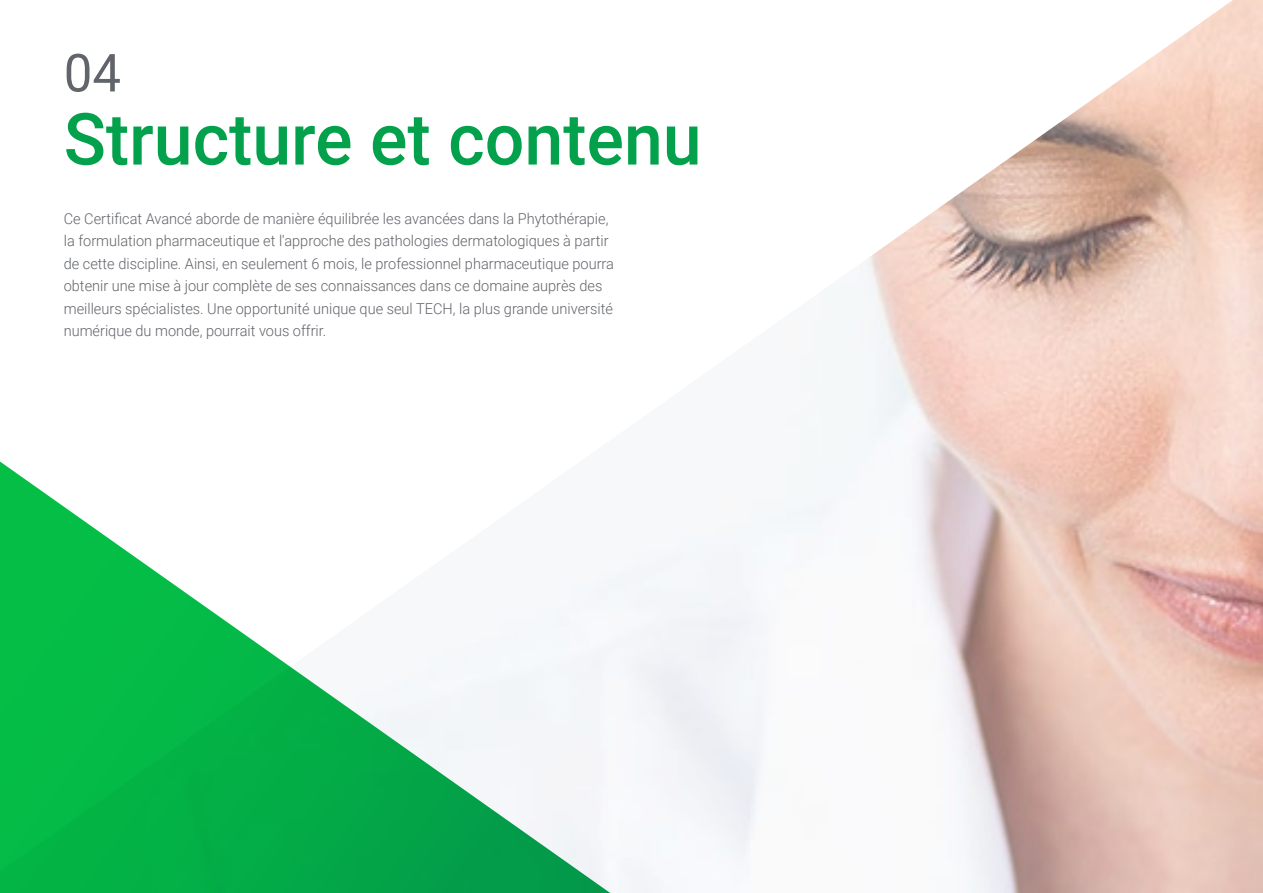
<style>
.page{position:relative;width:1263px;height:893px;background:#fff}
.page>*{position:absolute;margin:0;border:0;box-sizing:border-box;transform-origin:0 0}
.t1{font:500 72px "Roboto";color:#04a14d}
.t2{font:52.5px "Roboto";color:#61646a}
.t3{font:300 15px/22.5px "Roboto";color:#61646a}
</style>
<div class="page">
<img style="left:640px;top:0;width:623px;height:893px">
<svg style="left:0;top:461px;width:640px;height:432px"></svg>
<h2 class="t2" style="left:64px;top:36px;width:59px">04</h2>
<h1 class="t1" style="left:64px;top:89px;width:639px">Structure et contenu</h1>
<p class="t3" style="left:64px;top:207px;width:552px">Ce Certificat Avancé aborde de manière équilibrée les avancées dans la Phytothérapie, la formulation pharmaceutique et l'approche des pathologies dermatologiques à partir de cette discipline. Ainsi, en seulement 6 mois, le professionnel pharmaceutique pourra obtenir une mise à jour complète de ses connaissances dans ce domaine auprès des meilleurs spécialistes. Une opportunité unique que seul TECH, la plus grande université numérique du monde, pourrait vous offrir.</p>
</div>
